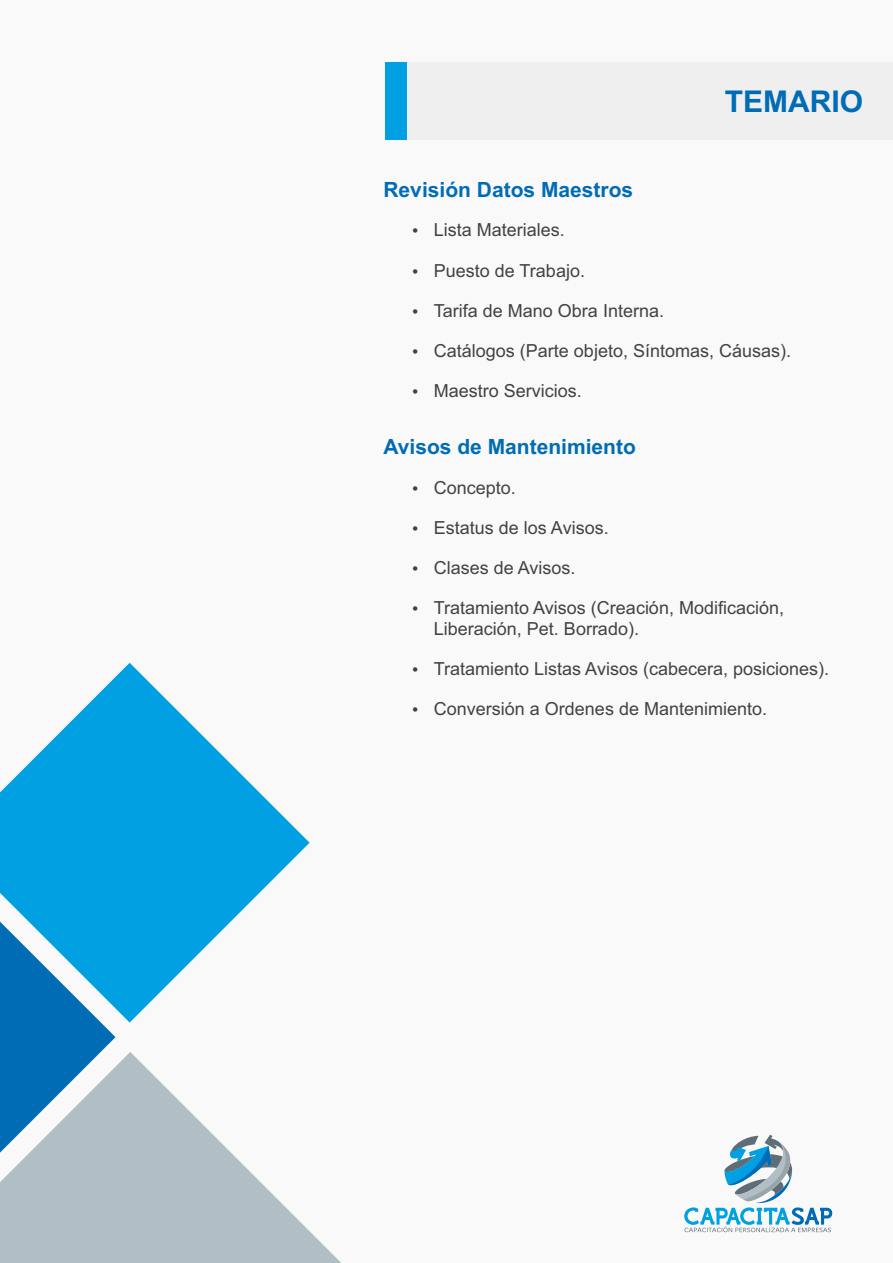
<style>
.page{position:relative;width:893px;height:1263px;background:#f9f9f9}
.page>*{position:absolute;margin:0;border:0;box-sizing:border-box;transform-origin:0 0}
.t1{font:700 30px "Arial";color:#006cb5}
.t2{font:700 21px "Arial";color:#006cb5}
.t3{font:18px/20.1px "Arial";color:#434242}
</style>
<div class="page">
<svg style="left:0;top:1052px;width:341px;height:211px;fill:#b1bec6"></svg>
<svg style="left:0;top:1022px;width:115px;height:131px"></svg>
<svg style="left:0;top:663px;width:310px;height:359px;fill:#00a0e3"></svg>
<div style="left:406px;top:62px;width:487px;height:77px;background:#efefef"></div>
<svg style="left:684px;top:1135px;width:148px;height:97px"></svg>
<div style="left:385px;top:62px;width:21px;height:77px;background:#00a0e3"></div>
<p class="t2" style="left:383px;top:181px;width:251px">Revisión Datos Maestros</p>
<h1 class="t1" style="left:725px;top:90px;width:140px">TEMARIO</h1>
<p class="t3" style="left:434px;top:222px;width:133px">Lista Materiales.</p>
<p class="t3" style="left:434px;top:262px;width:153px">Puesto de Trabajo.</p>
<p class="t3" style="left:434px;top:302px;width:232px">Tarifa de Mano Obra Interna.</p>
<p class="t3" style="left:434px;top:342px;width:359px">Catálogos (Parte objeto, Síntomas, Cáusas).</p>
<p class="t3" style="left:434px;top:382px;width:150px">Maestro Servicios.</p>
<p class="t2" style="left:383px;top:439px;width:254px">Avisos de Mantenimiento</p>
<p class="t3" style="left:434px;top:479px;width:84px">Concepto.</p>
<p class="t3" style="left:434px;top:519px;width:176px">Estatus de los Avisos.</p>
<p class="t3" style="left:434px;top:559px;width:143px">Clases de Avisos.</p>
<p class="t3" style="left:434px;top:600px;width:352px">Tratamiento Avisos (Creación, Modificación,<br>Liberación, Pet. Borrado).</p>
<p class="t3" style="left:434px;top:660px;width:397px">Tratamiento Listas Avisos (cabecera, posiciones).</p>
<p class="t3" style="left:434px;top:700px;width:335px">Conversión a Ordenes de Mantenimiento.</p>
</div>
